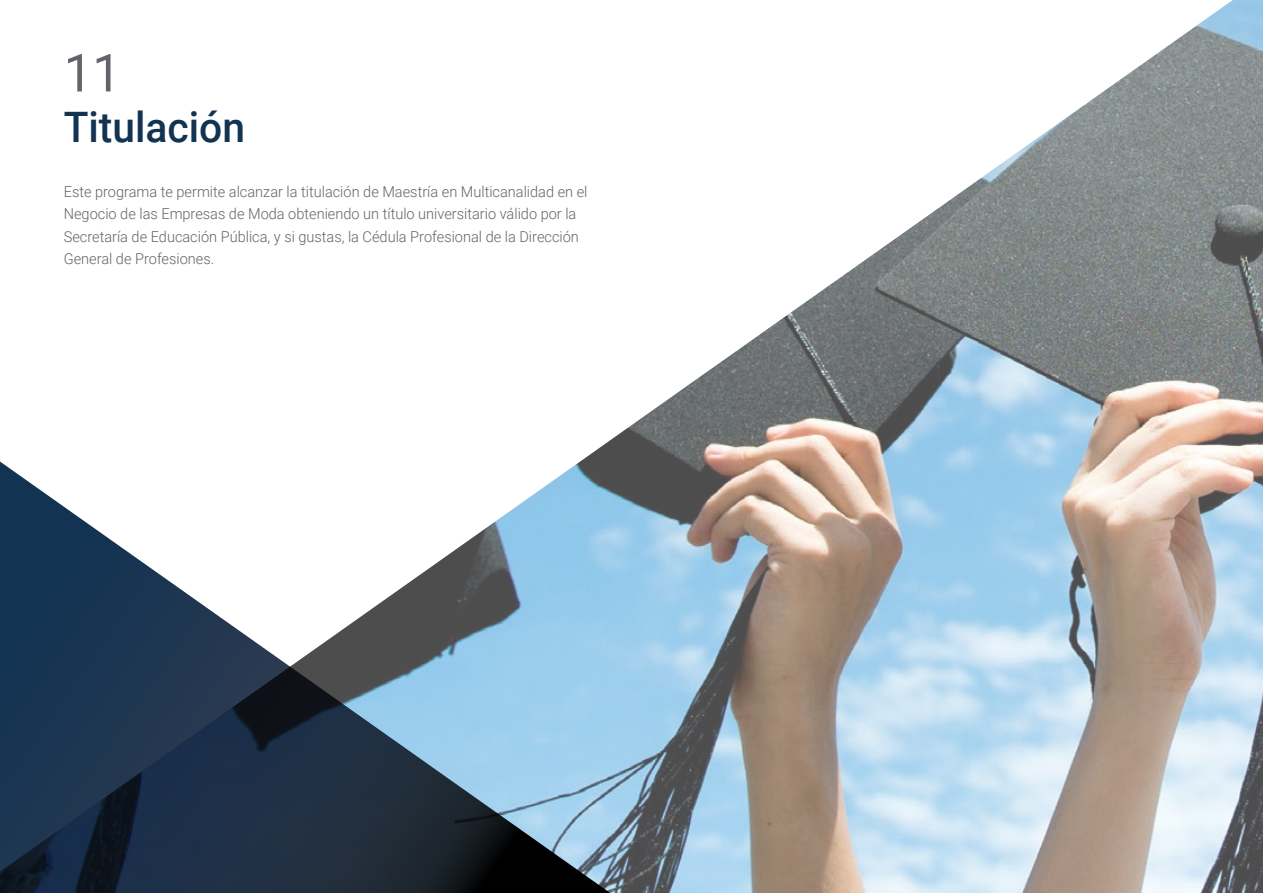
<style>
.page{position:relative;width:1263px;height:893px;background:#fff}
.page>*{position:absolute;margin:0;border:0;box-sizing:border-box;transform-origin:0 0}
.t1{font:52.5px "Roboto";color:#61646a}
.t2{font:500 42px "Roboto";color:#123352}
.t3{font:300 15px/22.5px "Roboto";color:#61646a}
</style>
<div class="page">
<img style="left:602px;top:0;width:661px;height:893px">
<svg style="left:0;top:446px;width:640px;height:447px"></svg>
<h1 class="t1" style="left:64px;top:36px;width:59px">11</h1>
<h2 class="t2" style="left:64px;top:98px;width:183px">Titulación</h2>
<p class="t3" style="left:64px;top:180px;width:525px">Este programa te permite alcanzar la titulación de Maestría en Multicanalidad en el Negocio de las Empresas de Moda obteniendo un título universitario válido por la Secretaría de Educación Pública, y si gustas, la Cédula Profesional de la Dirección General de Profesiones.</p>
</div>
